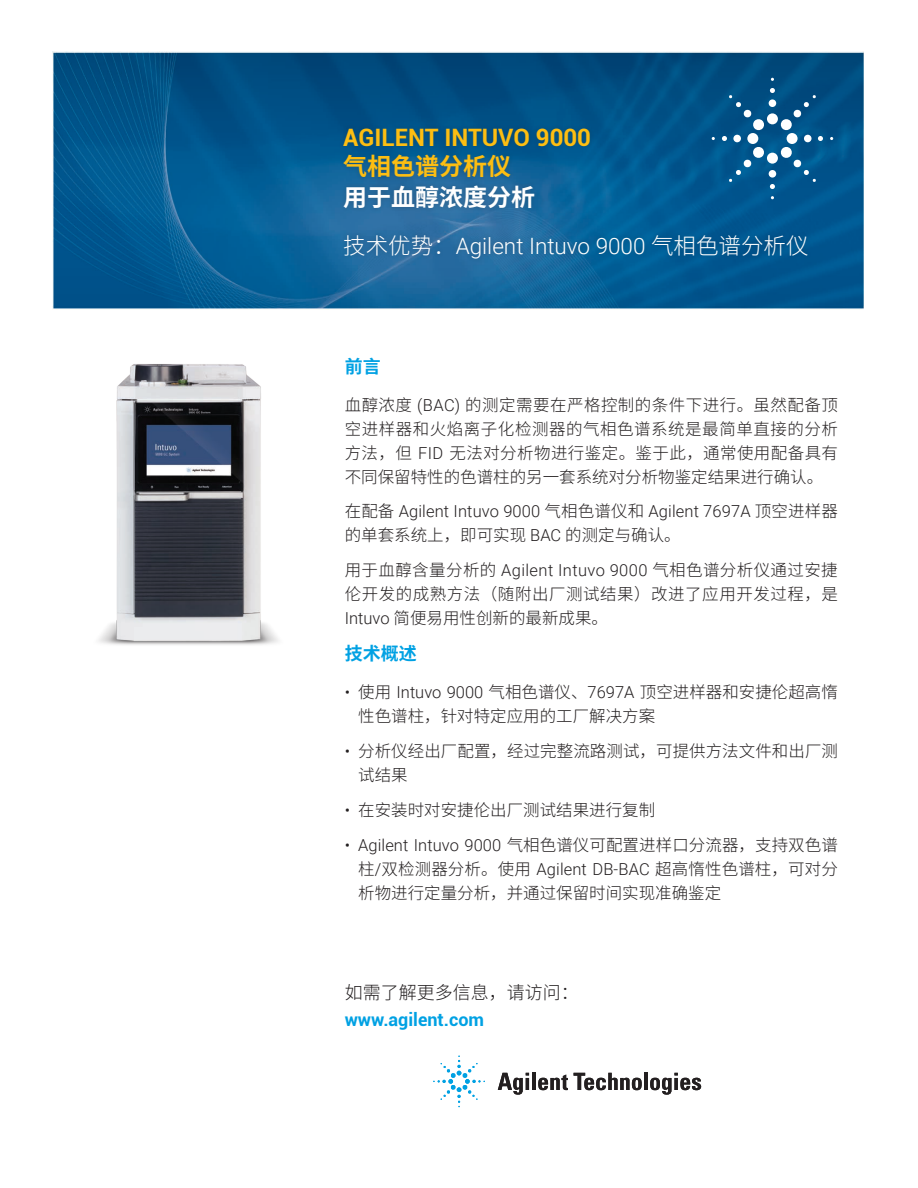
<style>
.page{position:relative;width:918px;height:1188px;background:#fff}
.page>*{position:absolute;margin:0;border:0;box-sizing:border-box;transform-origin:0 0}
.t1{font:700 24px "Roboto";color:#fdbe12}
.t2{font:700 24px "Noto Sans CJ Ksc";color:#fff}
.t3{font:700 24px "Noto Sans CJ Ksc";color:#fdbe12}
.t4{font:300 22.5px "Roboto";color:#fff}
.t5{font:700 18px "Roboto";color:#00a1e3}
.t6{font:300 18px "Noto Sans CJ Ksc";color:#231f20}
.t7{font:700 18px "Noto Sans CJ Ksc";color:#00a1e3}
.t8{font:300 16.5px/24px "Noto Sans CJ Ksc";color:#231f20;text-align:justify}
.t9{font:300 16.5px/34.8px "Noto Sans CJ Ksc";letter-spacing:.025em;color:#231f20}
.t10{font:300 16.5px/24px "Noto Sans CJ Ksc";letter-spacing:.03em;color:#231f20}
.t11{font:300 16.5px "Roboto";letter-spacing:.01em;color:#231f20}
.s1{font-family:"Noto Sans CJ Ksc"}
.s2{font-family:"Roboto"}
</style>
<div class="page">
<img style="left:53px;top:52px;width:810px;height:257px">
<svg style="left:722px;top:88px;width:101px;height:101px;background:#175f90"></svg>
<div style="left:339px;top:124px;width:473px;height:139px;background:#231f20;opacity:.25"></div>
<img style="left:98px;top:364px;width:181px;height:281px">
<svg style="left:498px;top:1073px;width:31px;height:22px"></svg>
<hr style="left:532px;top:1073px;width:4px;height:17px;background:#231f20">
<svg style="left:538px;top:1075px;width:30px;height:15px"></svg>
<svg style="left:574px;top:1073px;width:68px;height:17px"></svg>
<hr style="left:644px;top:1073px;width:4px;height:17px;background:#231f20">
<svg style="left:650px;top:1073px;width:51px;height:22px"></svg>
<svg style="left:433px;top:1056px;width:52px;height:51px"></svg>
<h1 class="t1" style="left:343px;top:120px;width:249px">AGILENT INTUVO 9000</h1>
<h1 class="t3" style="left:343px;top:153px;width:170px">气相色谱分析仪</h1>
<h1 class="t2" style="left:343px;top:183px;width:194px">用于血醇浓度分析</h1>
<h2 class="t4" style="left:343px;top:230px;width:467px"><span class="s1">技术优势：</span>Agilent Intuvo 9000 <span class="s1">气相色谱分析仪</span></h2>
<p class="t7" style="left:345px;top:356px;width:37px">前言</p>
<p class="t8" style="left:345px;top:393px;width:495px">血醇浓度 <span class="s2">(BAC)</span> 的测定需要在严格控制的条件下进行。虽然配备顶空进样器和火焰离子化检测器的气相色谱系统是最简单直接的分析方法，但 <span class="s2">FID</span> 无法对分析物进行鉴定。鉴于此，通常使用配备具有不同保留特性的色谱柱的另一套系统对分析物鉴定结果进行确认。</p>
<p class="t11" style="left:345px;top:500px;width:495px"><span class="s1">在配备</span> Agilent Intuvo 9000 <span class="s1">气相色谱仪和</span> Agilent 7697A <span class="s1">顶空进样器</span></p>
<p class="t9" style="left:345px;top:518px;width:495px">的单套系统上，即可实现 <span class="s2">BAC</span> 的测定与确认。<br>用于血醇含量分析的 <span class="s2">Agilent Intuvo 9000</span> 气相色谱分析仪通过安捷</p>
<p class="t10" style="left:345px;top:583px;width:495px">伦开发的成熟方法（随附出厂测试结果）改进了应用开发过程，是<br><span class="s2">Intuvo</span> 简便易用性创新的最新成果。</p>
<p class="t7" style="left:345px;top:644px;width:74px">技术概述</p>
<p class="t8" style="left:358px;top:681px;width:481px;text-indent:-13px"><span class="s2">•</span> 使用 <span class="s2">Intuvo 9000</span> 气相色谱仪、<span class="s2">7697A</span> 顶空进样器和安捷伦超高惰性色谱柱，针对特定应用的工厂解决方案</p>
<p class="t8" style="left:358px;top:739px;width:481px;text-indent:-13px"><span class="s2">•</span> 分析仪经出厂配置，经过完整流路测试，可提供方法文件和出厂测试结果</p>
<p class="t8" style="left:345px;top:798px;width:312px"><span class="s2">•</span> 在安装时对安捷伦出厂测试结果进行复制</p>
<p class="t8" style="left:358px;top:833px;width:481px;text-indent:-13px"><span class="s2">• Agilent Intuvo 9000</span> 气相色谱仪可配置进样口分流器，支持双色谱柱<span class="s2">/</span>双检测器分析。使用 <span class="s2">Agilent DB-BAC</span> 超高惰性色谱柱，可对分析物进行定量分析，并通过保留时间实现准确鉴定</p>
<p class="t6" style="left:345px;top:982px;width:236px">如需了解更多信息，请访问：</p>
<p class="t5" style="left:345px;top:1007px;width:141px">www.agilent.com</p>
</div>
